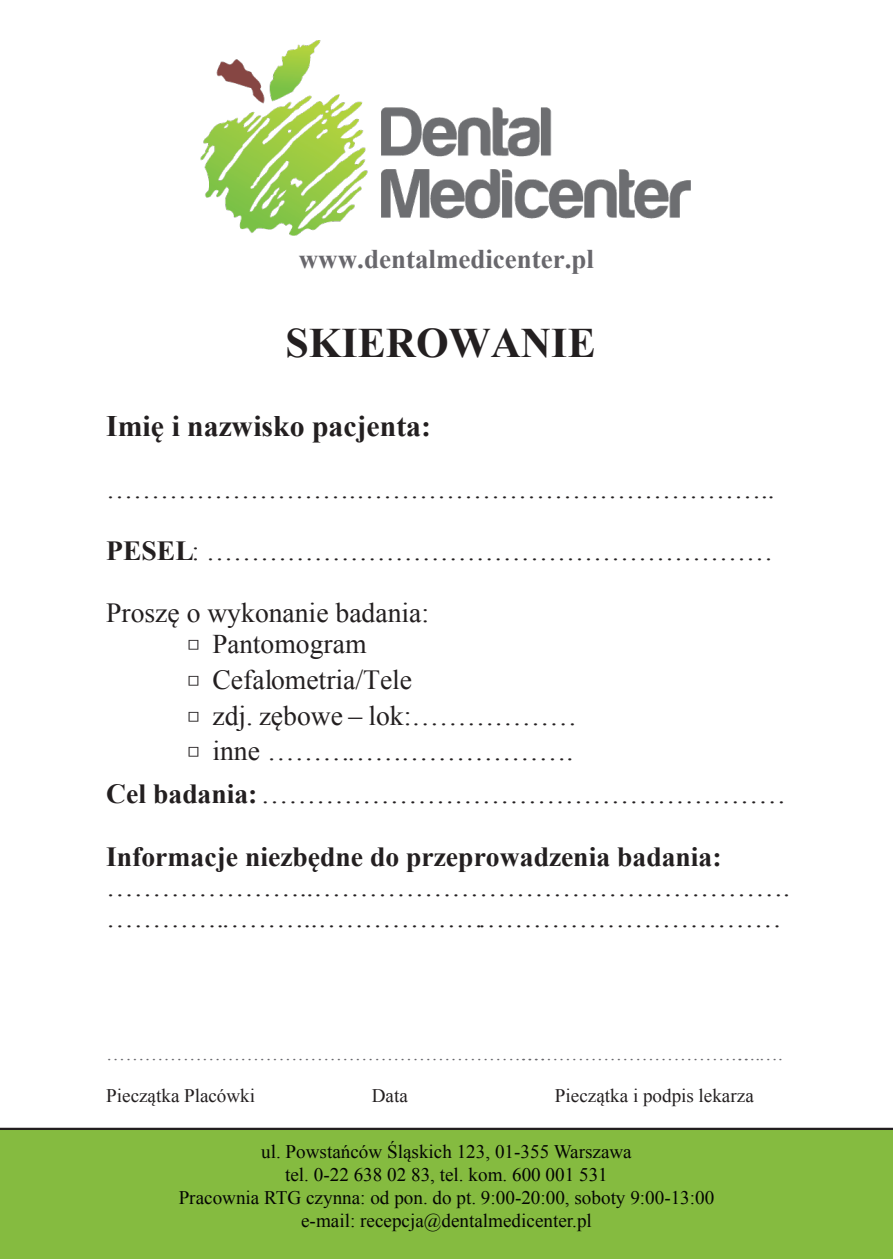
<style>
.page{position:relative;width:893px;height:1259px;background:#fff}
.page>*{position:absolute;margin:0;border:0;box-sizing:border-box;transform-origin:0 0}
.t1{font:700 42px "Times New Roman";color:#231f20}
.t2{font:700 29.7px "Times New Roman";color:#231f20}
.t3{font:27.6px/42.6px "Times New Roman";color:#231f20}
.t4{font:700 27.6px "Times New Roman";color:#231f20}
.t5{font:27px "Times New Roman";color:#231f20}
.t6{font:700 27px "Times New Roman";color:#68676c}
.t7{font:19.2px/23.1px "Times New Roman";color:#040503;text-align:center}
.t8{font:19.2px "Times New Roman";color:#231f20}
.t9{font:19.2px "Times New Roman";color:#68676c}
.s1{font-weight:700;font-size:27.6px}
.s2{font-family:"Arial";font-size:27px}
.s3{font-size:27px}
.s4{font-weight:700}
</style>
<div class="page">
<div style="left:0;top:1127px;width:893px;height:132px;background:#85bb40"></div>
<img style="left:201px;top:41px;width:490px;height:194px">
<p class="t6" style="left:299px;top:240px;width:297px">www.dentalmedicenter.pl</p>
<h1 class="t1" style="left:285px;top:314px;width:312px">SKIEROWANIE</h1>
<p class="t2" style="left:106px;top:405px;width:326px">Imię i nazwisko pacjenta:</p>
<p class="t5" style="left:106px;top:470px;width:670px">……………………….………………………………………..</p>
<p class="t5" style="left:106px;top:532px;width:668px"><span class="s1">PESEL</span>: ………………………………………………………</p>
<p class="t3" style="left:106px;top:591px;width:324px">Proszę o wykonanie badania:</p>
<p class="t3" style="left:186px;top:622px;width:182px"><span class="s2">□</span> <span class="s3">Pan</span>tomogram</p>
<p class="t3" style="left:186px;top:658px;width:227px"><span class="s2">□</span> Cefalometria/Tele</p>
<p class="t3" style="left:186px;top:693px;width:392px"><span class="s2">□</span> zdj. <span class="s3">z</span>ębowe – lok:………………</p>
<p class="t3" style="left:106px;top:729px;width:681px;text-indent:80px"><span class="s2">□</span> inne …………………………….<br><span class="s4">Cel badania:</span>…………………………………………………</p>
<p class="t4" style="left:106px;top:837px;width:617px">Informacje niezbędne do przeprowadzenia badania:</p>
<p class="t3" style="left:106px;top:871px;width:685px;line-height:30.9px">…………………..……………………………………………. ………….………..……………………………………………</p>
<p class="t9" style="left:106px;top:1040px;width:678px">……………………………………………………………………………………………….….</p>
<p class="t8" style="left:106px;top:1082px;width:150px">Pieczątka Placówki</p>
<p class="t8" style="left:372px;top:1082px;width:38px">Data</p>
<p class="t8" style="left:555px;top:1082px;width:200px">Pieczątka i podpis lekarza</p>
<p class="t7" style="left:179px;top:1139px;width:537px">ul. Powstańców Śląskich 123, 01-355 Warszawa<br>tel. 0-22 638 02 83, tel. kom. 600 001 531<br>Pracownia RTG czynna: od pon. do pt. 9:00-20:00, soboty 9:00-13:00 e-mail: recepcja@dentalmedicenter.pl</p>
</div>
